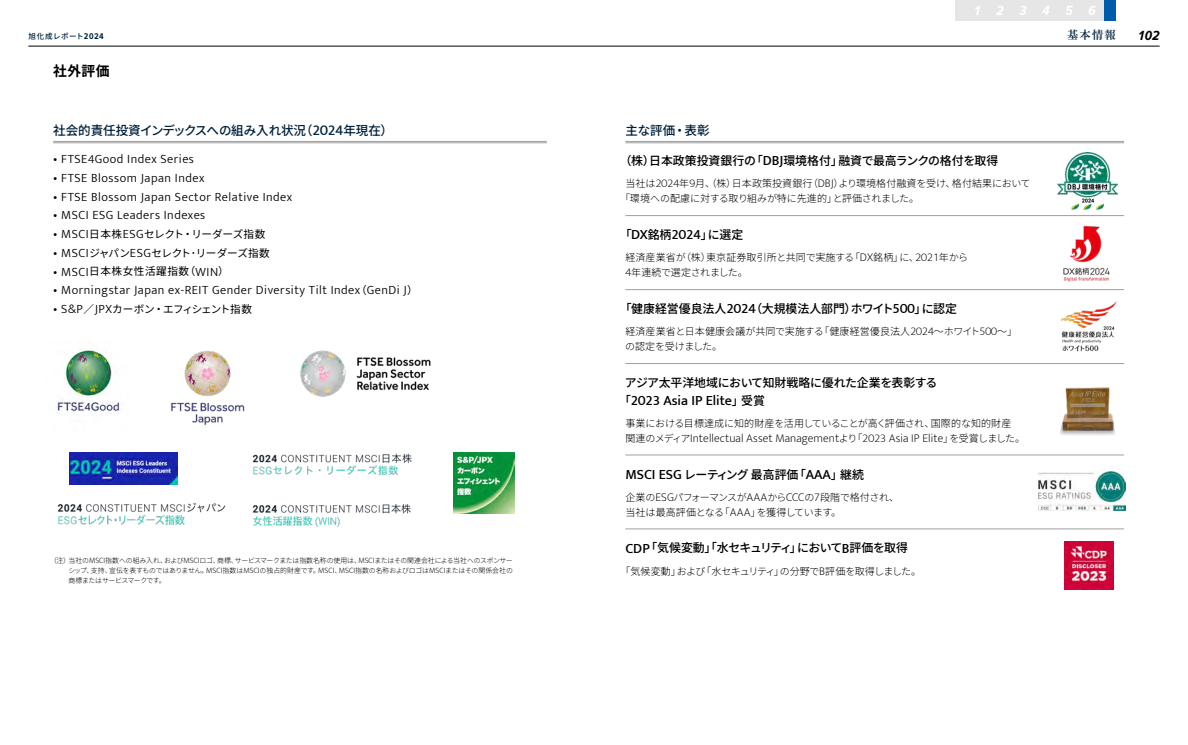
<style>
.page{position:relative;width:1188px;height:745px;background:#fff}
.page>*{position:absolute;margin:0;border:0;box-sizing:border-box;transform-origin:0 0}
.t1{font:500 14px "Mukta";color:#000}
.t2{font:italic 700 13.75px "Proxima Nova Cond";letter-spacing:1.155em;color:#fff}
.t3{font:700 13.75px "Noto Sans JP";color:#000}
.t4{font:italic 700 13.75px "Proxima Nova Cond";color:#000}
.t5{font:300 12.5px "Mukta";letter-spacing:.04em;color:#000}
.t6{font:500 12.5px "Noto Sans JP";color:#00223c}
.t7{font:500 11.88px "Noto Sans JP";color:#000}
.t8{font:500 11.88px "Noto Sans JP";letter-spacing:-.04em;color:#000}
.t9{font:500 11.88px "Noto Sans JP";letter-spacing:-.025em;color:#000}
.t10{font:200 11.75px "Mukta";letter-spacing:.01em;color:#000}
.t11{font:11.25px "Tsuku Min Pro B";color:#00223c}
.t12{font:10.62px "Noto Sans JP";letter-spacing:-.03em;color:#000}
.t13{font:10.62px "Noto Sans JP";letter-spacing:.05em;color:#000}
.t14{font:300 10px/15px "Noto Sans JP";letter-spacing:-.005em;color:#000}
.t15{font:300 10px/15px "Noto Sans JP";letter-spacing:-.045em;color:#000}
.t16{font:300 10px "Noto Sans JP";letter-spacing:-.055em;color:#000}
.t17{font:500 7.5px "Noto Sans JP";letter-spacing:.065em;color:#00223c}
.t18{font:300 6.88px/10px "Noto Sans JP";letter-spacing:-.02em;color:#000;text-align:justify}
.s1{font-family:"Proxima Nova Cond";font-weight:700;font-size:8.62px}
.s2{font-family:"Mukta";font-size:14.75px}
.s3{font-family:"Mukta";font-weight:300;font-size:12.5px}
.s4{font-family:"Noto Sans JP";font-weight:400;font-size:10.62px}
.s5{font-family:"Mukta";font-weight:200;font-size:8.12px}
.s6{font-family:"Mukta";font-size:14px}
.s7{font-family:"Mukta";font-weight:200;font-size:11.75px}
.s8{font-family:"Noto Sans JP";font-size:11.88px}
.s9{font-family:"Noto Sans JP";font-weight:300;font-size:10px}
</style>
<div class="page">
<hr style="left:625px;top:141px;width:498px;height:1px;background:#9fa0a0">
<hr style="left:625px;top:142px;width:498px;height:1px;background:#9fa0a0">
<hr style="left:625px;top:215px;width:498px;height:1px;background:#9fa0a0">
<hr style="left:625px;top:289px;width:498px;height:1px;background:#9fa0a0">
<hr style="left:625px;top:363px;width:498px;height:1px;background:#9fa0a0">
<hr style="left:625px;top:454px;width:498px;height:1px;background:#9fa0a0">
<hr style="left:625px;top:528px;width:498px;height:1px;background:#9fa0a0">
<img style="left:1060px;top:301px;width:57px;height:51px">
<img style="left:1057px;top:152px;width:59px;height:57px">
<hr style="left:53px;top:141px;width:493px;height:1px;background:#9fa0a0">
<hr style="left:53px;top:142px;width:493px;height:1px;background:#9fa0a0">
<img style="left:1063px;top:225px;width:47px;height:57px">
<img style="left:57px;top:349px;width:63px;height:65px">
<img style="left:300px;top:350px;width:131px;height:47px">
<img style="left:171px;top:350px;width:74px;height:75px">
<img style="left:453px;top:452px;width:61px;height:60px">
<img style="left:70px;top:452px;width:108px;height:32px">
<img style="left:252px;top:504px;width:159px;height:23px">
<img style="left:252px;top:453px;width:160px;height:23px">
<img style="left:1038px;top:471px;width:87px;height:39px">
<img style="left:1064px;top:541px;width:49px;height:48px">
<img style="left:57px;top:502px;width:169px;height:23px">
<img style="left:1060px;top:387px;width:55px;height:48px">
<hr style="left:28px;top:46px;width:1131px;height:1px;background:#000">
<div style="left:989px;top:0;width:22px;height:20px;background:#e6e6e6"></div>
<div style="left:1011px;top:0;width:23px;height:20px;background:#e6e6e6"></div>
<div style="left:1034px;top:0;width:23px;height:20px;background:#e6e6e6"></div>
<div style="left:1057px;top:0;width:23px;height:20px;background:#e6e6e6"></div>
<div style="left:1080px;top:0;width:23px;height:20px;background:#e6e6e6"></div>
<div style="left:966px;top:0;width:23px;height:20px;background:#e6e6e6"></div>
<div style="left:954px;top:0;width:12px;height:20px;background:#e6e6e6"></div>
<div style="left:1103px;top:0;width:12px;height:20px;background:#005bac"></div>
<h2 class="t2" style="left:974px;top:1px;width:123px">123456</h2>
<p class="t17" style="left:28px;top:32px;width:77px">旭化成レポート<span class="s1">2024</span></p>
<p class="t11" style="left:1066px;top:26px;width:50px">基本情報</p>
<h2 class="t4" style="left:1137px;top:26px;width:23px">102</h2>
<h2 class="t3" style="left:53px;top:64px;width:58px">社外評価</h2>
<p class="t6" style="left:53px;top:123px;width:341px">社会的責任投資インデックスへの組み入れ状況（<span class="s2">2024</span>年現在）</p>
<p class="t5" style="left:53px;top:151px;width:142px">• FTSE4Good Index Series</p>
<p class="t5" style="left:53px;top:170px;width:153px">• FTSE Blossom Japan Index</p>
<p class="t5" style="left:53px;top:189px;width:240px">• FTSE Blossom Japan Sector Relative Index</p>
<p class="t5" style="left:53px;top:207px;width:154px">• MSCI ESG Leaders Indexes</p>
<p class="t12" style="left:53px;top:228px;width:213px"><span class="s3">• MSCI</span>日本株<span class="s3">ESG</span>セレクト・リーダーズ指数</p>
<p class="t12" style="left:53px;top:246px;width:218px"><span class="s3">• MSCI</span>ジャパン<span class="s3">ESG</span>セレクト･リーダーズ指数</p>
<p class="t13" style="left:53px;top:265px;width:177px"><span class="s3">• MSCI</span>日本株女性活躍指数（<span class="s3">WIN</span>）</p>
<p class="t5" style="left:53px;top:282px;width:366px">• Morningstar Japan ex-REIT Gender Diversity Tilt Index<span class="s4">（</span>GenDi J<span class="s4">）</span></p>
<p class="t12" style="left:53px;top:303px;width:200px"><span class="s3">• S&amp;P</span>／<span class="s3">JPX</span>カーボン・エフィシェント指数</p>
<p class="t18" style="left:69px;top:555px;width:445px;text-indent:-19px">（注） 当社の<span class="s5">MSCI</span>指数への組み入れ、および<span class="s5">MSCI</span>ロゴ、商標、サービスマークまたは指数名称の使用は、<span class="s5">MSCI</span>またはその関連会社による当社へのスポンサーシップ、支持、宣伝を表すものではありません。<span class="s5">MSCI</span>指数は<span class="s5">MSCI</span>の独占的財産です。<span class="s5">MSCI</span>、<span class="s5">MSCI</span>指数の名称およびロゴは<span class="s5">MSCI</span>またはその関係会社の商標またはサービスマークです。</p>
<p class="t6" style="left:625px;top:123px;width:86px">主な評価・表彰</p>
<p class="t7" style="left:619px;top:154px;width:380px">（株）日本政策投資銀行の「<span class="s6">DBJ</span>環境格付」融資で最高ランクの格付を取得</p>
<p class="t14" style="left:620px;top:176px;width:412px;text-indent:5px">当社は<span class="s7">2024</span>年<span class="s7">9</span>月、（株）日本政策投資銀行（<span class="s7">DBJ</span>）より環境格付融資を受け、格付結果において「環境への配慮に対する取り組みが特に先進的」と評価されました。</p>
<p class="t7" style="left:619px;top:228px;width:125px">「<span class="s6">DX</span>銘柄<span class="s6">2024</span>」に選定</p>
<p class="t14" style="left:625px;top:250px;width:344px">経済産業省が（株）東京証券取引所と共同で実施する「<span class="s7">DX</span>銘柄」に、<span class="s7">2021</span>年から<br><span class="s7">4</span>年連続で選定されました。</p>
<p class="t7" style="left:619px;top:302px;width:339px">「健康経営優良法人<span class="s6">2024</span>（大規模法人部門）ホワイト<span class="s6">500</span>」に認定</p>
<p class="t14" style="left:625px;top:324px;width:393px">経済産業省と日本健康会議が共同で実施する「健康経営優良法人<span class="s7">2024</span>～ホワイト<span class="s7">500</span>～」の認定を受けました。</p>
<p class="t7" style="left:624px;top:376px;width:314px">アジア太平洋地域において知財戦略に優れた企業を表彰する</p>
<h1 class="t1" style="left:619px;top:391px;width:147px"><span class="s8">「</span>2023 Asia IP Elite<span class="s8">」受賞</span></h1>
<p class="t14" style="left:625px;top:415px;width:387px">事業における目標達成に知的財産を活用していることが高く評価され、国際的な知的財産</p>
<p class="t10" style="left:625px;top:428px;width:401px"><span class="s9">関連のメディア</span>Intellectual Asset Management<span class="s9">より「</span>2023 Asia IP Elite<span class="s9">」を受賞しました。</span></p>
<p class="t9" style="left:625px;top:467px;width:240px"><span class="s6">MSCI ESG</span> レーティング最高評価「<span class="s6">AAA</span>」継続</p>
<p class="t15" style="left:625px;top:489px;width:275px">企業の<span class="s7">ESG</span>パフォーマンスが<span class="s7">AAA</span>から<span class="s7">CCC</span>の<span class="s7">7</span>段階で格付され、当社は最高評価となる「<span class="s7">AAA</span>」を獲得しています。</p>
<p class="t8" style="left:625px;top:541px;width:284px"><span class="s6">CDP</span>「気候変動」「水セキュリティ」において<span class="s6">B</span>評価を取得</p>
<p class="t16" style="left:620px;top:565px;width:302px">「気候変動」および「水セキュリティ」の分野で<span class="s7">B</span>評価を取得しました。</p>
</div>
